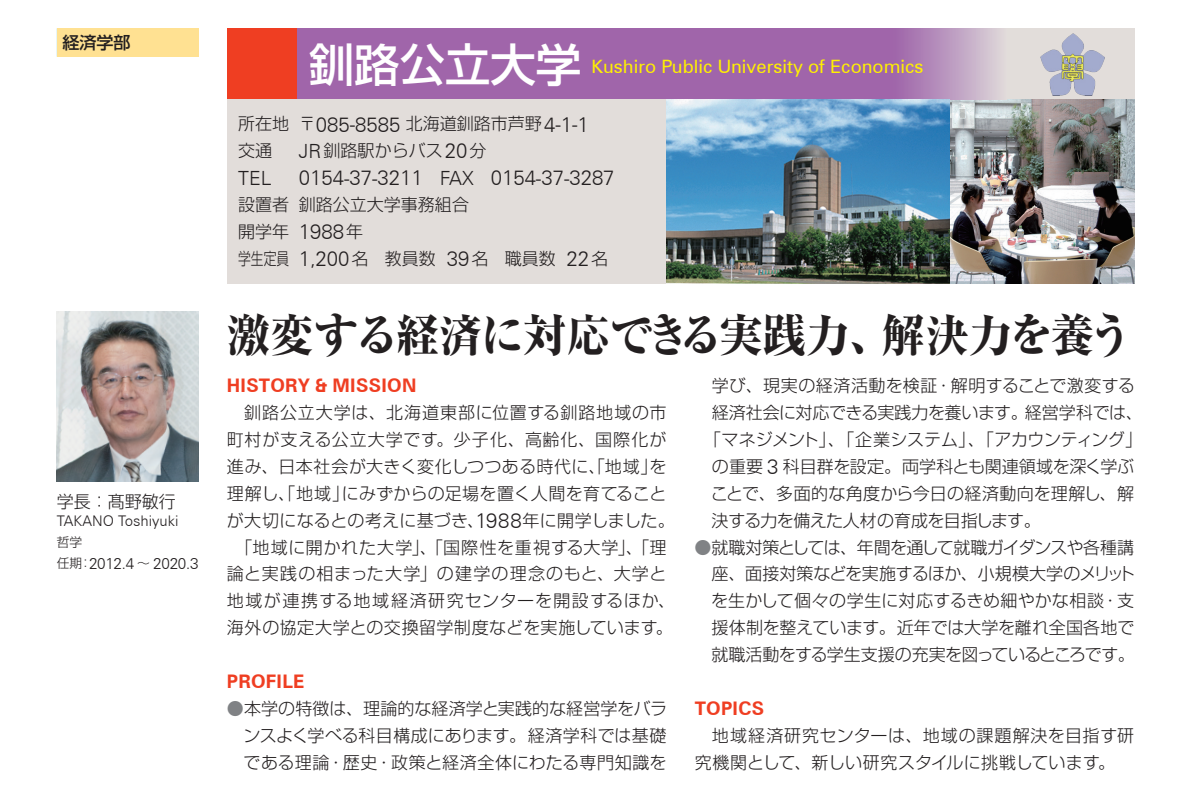
<style>
.page{position:relative;width:1191px;height:797px;background:#fff}
.page>*{position:absolute;margin:0;border:0;box-sizing:border-box;transform-origin:0 0}
.t1{font:800 45.4px "Ryumin Pro";letter-spacing:-.03em;color:#231f20;scale:.96 1}
.t2{font:500 45.4px "Shin Go Pro";color:#fff}
.t3{font:300 20.4px "Zurich BT";color:#231f20}
.t4{font:300 19.6px "Zurich BT";color:#231f20}
.t5{font:700 18.8px "Zurich BT";letter-spacing:.02em;color:#ef3e22}
.t6{font:18.4px "Zurich BT";color:#fff101}
.t7{font:300 17px/27px "Shin Go Pro";letter-spacing:.005em;color:#231f20}
.t8{font:300 17px/27px "Shin Go Pro";letter-spacing:.035em;color:#231f20;text-align:center}
.t9{font:300 17px "Shin Go Pro";letter-spacing:-.02em;color:#231f20}
.t10{font:300 17px "Shin Go Pro";letter-spacing:-.03em;color:#231f20}
.t11{font:500 17px "Shin Go Pro";color:#231f20}
.t12{font:300 15.4px "Zurich BT";letter-spacing:-.01em;color:#231f20}
.t13{font:300 14.6px "Zurich BT";color:#231f20}
.t14{font:300 12.8px "Shin Go Pro";color:#231f20}
.s1{font-family:"Shin Go Pro";font-size:12.8px}
.s2{font-size:14.6px}
.s3{font-family:"Zurich BT";font-size:20.4px}
.s4{font-family:"Zurich BT";font-size:19.6px}
.s5{font-size:19.6px}
.s6{color:#808285}
</style>
<div class="page">
<img style="left:666px;top:99px;width:468px;height:184px">
<div style="left:57px;top:28px;width:141px;height:29px;background:#ffe192"></div>
<div style="left:950px;top:28px;width:184px;height:71px;background:#e2ddda"></div>
<div style="left:227px;top:28px;width:71px;height:71px;background:#ef3e22"></div>
<div style="left:298px;top:28px;width:652px;height:71px;background:#a065aa"></div>
<div style="left:893px;top:28px;width:113px;height:71px;background:linear-gradient(to right,#9c61a8,#ded7d9)"></div>
<img style="left:57px;top:312px;width:141px;height:170px">
<img style="left:1040px;top:34px;width:64px;height:61px">
<div style="left:227px;top:99px;width:439px;height:184px;background:#e2ddda"></div>
<p class="t11" style="left:62px;top:29px;width:70px">経済学部</p>
<p class="t7" style="left:57px;top:486px;width:121px">学長：髙野敏行</p>
<p class="t13" style="left:57px;top:512px;width:123px">TAKANO Toshiyuki</p>
<p class="t14" style="left:57px;top:532px;width:27px">哲学</p>
<p class="t12" style="left:57px;top:554px;width:143px"><span class="s1">任期：</span>2012<span class="s2">.</span>4 <span class="s1">～</span> 2020<span class="s2">.</span>3</p>
<h1 class="t2" style="left:309px;top:28px;width:274px">釧路公立大学</h1>
<p class="t6" style="left:591px;top:55px;width:334px">Kushiro Public University of Economics</p>
<p class="t7" style="left:238px;top:108px;width:352px">所在地〒<span class="s3">085</span><span class="s4">-</span><span class="s3">8585</span> 北海道釧路市芦野<span class="s3">4</span><span class="s4">-</span><span class="s3">1</span><span class="s4">-</span><span class="s3">1</span>交通</p>
<p class="t7" style="left:299px;top:135px;width:189px"><span class="s4">JR</span>釧路駅からバス<span class="s3">20</span>分</p>
<p class="t4" style="left:238px;top:166px;width:35px">TEL</p>
<p class="t3" style="left:299px;top:166px;width:317px">0154<span class="s5">-</span>37<span class="s5">-</span>3211 <span class="s5">FAX</span> 0154<span class="s5">-</span>37<span class="s5">-</span>3287</p>
<p class="t7" style="left:238px;top:189px;width:372px">設置者釧路公立大学事務組合<br>開学年 <span class="s3">1988</span>年<br>学生定員 <span class="s3">1</span><span class="s4">,</span><span class="s3">200</span>名 教員数 <span class="s3">39</span>名 職員数 <span class="s3">22</span>名</p>
<h1 class="t1" style="left:227px;top:299px;width:946px">激変する経済に対応できる実践力、解決力を養う</h1>
<p class="t7" style="left:711px;top:370px;width:425px">学び、現実の経済活動を検証・解明することで激変する</p>
<p class="t9" style="left:712px;top:398px;width:432px">経済社会に対応できる実践力を養います。経営学科では、</p>
<p class="t9" style="left:704px;top:425px;width:440px">「マネジメント」、「企業システム」、「アカウンティング」</p>
<p class="t7" style="left:712px;top:451px;width:424px">の重要 <span class="s3">3</span> 科目群を設定。両学科とも関連領域を深く学ぶ</p>
<p class="t7" style="left:710px;top:478px;width:425px">ことで、多面的な角度から今日の経済動向を理解し、解</p>
<p class="t10" style="left:711px;top:506px;width:331px">決する力を備えた人材の育成を目指します。</p>
<p class="t7" style="left:711px;top:532px;width:425px;text-align:justify;text-indent:-17px"><span class="s6">●</span>就職対策としては、年間を通して就職ガイダンスや各種講座、面接対策などを実施するほか、小規模大学のメリットを生かして個々の学生に対応するきめ細やかな相談・支援体制を整えています。近年では大学を離れ全国各地で就職活動をする学生支援の充実を図っているところです。</p>
<p class="t5" style="left:694px;top:697px;width:71px">TOPICS</p>
<p class="t7" style="left:695px;top:720px;width:441px;text-indent:17px">地域経済研究センターは、地域の課題解決を目指す研究機関として、新しい研究スタイルに挑戦しています。</p>
<p class="t5" style="left:227px;top:374px;width:191px">HISTORY &amp; MISSION</p>
<p class="t8" style="left:227px;top:397px;width:450px">釧路公立大学は、北海道東部に位置する釧路地域の市<br>町村が支える公立大学です。少子化、高齢化、国際化が進み、日本社会が大きく変化しつつある時代に「、地域」を理解し「、地域」にみずからの足場を置く人間を育てることが大切になるとの考えに基づき、<span class="s3">1988</span>年に開学しました。「地域に開かれた大学」、「国際性を重視する大学」、「理論と実践の相まった大学」の建学の理念のもと、大学と地域が連携する地域経済研究センターを開設するほか、海外の協定大学との交換留学制度などを実施しています。</p>
<p class="t5" style="left:227px;top:670px;width:79px">PROFILE</p>
<p class="t7" style="left:243px;top:693px;width:425px;text-align:justify;text-indent:-16px"><span class="s6">●</span>本学の特徴は、理論的な経済学と実践的な経営学をバランスよく学べる科目構成にあります。経済学科では基礎である理論・歴史・政策と経済全体にわたる専門知識を</p>
</div>
